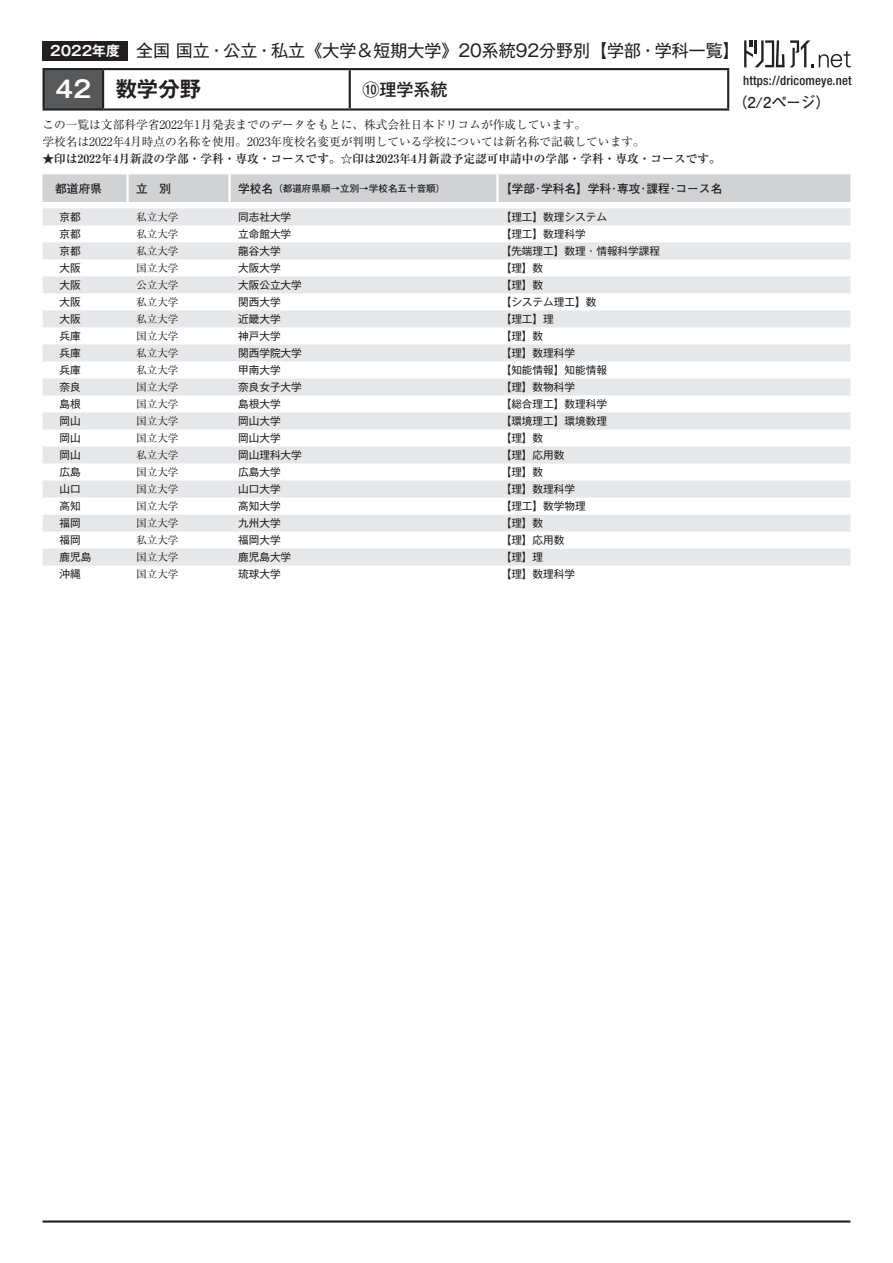
<style>
.page{position:relative;width:893px;height:1263px;background:#fff}
.page>*{position:absolute;margin:0;border:0;box-sizing:border-box;transform-origin:0 0}
.t1{font:700 21.3px "Gothic MB101 Pro De";color:#231f20}
.t2{font:16.95px "Gothic MB101 Pro";color:#231f20}
.t3{font:500 16.95px "Gothic MB101 Pro";color:#231f20}
.t4{font:700 14.85px "Futo Go B101 Pro";color:#231f20}
.t5{font:500 condensed 12.75px "Helvetica Neue LT Std";letter-spacing:.015em;color:#231f20}
.t6{font:11.7px/17px "Ryumin Pro";color:#231f20}
.t7{font:700 11.7px "Ryumin Pro";color:#231f20}
.t8{font:700 11.7px "Futo Go B101 Pro";color:#231f20}
.t9{font:10.65px "Gothic MB101 Pro";color:#231f20}
.t10{font:10.65px "Ryumin Pro";color:#231f20}
.t11{font:700 9.6px "Futo Go B101 Pro";color:#231f20}
.s1{font-family:"Gothic MB101 Pro De";font-weight:700;font-size:13.8px;color:#fff}
.s2{font-size:23.4px;color:#fff}
.s3{font-size:11.7px}
</style>
<div class="page">
<div style="left:43px;top:174px;width:807px;height:28px;background:#d1d2d4"></div>
<hr style="left:126px;top:174px;width:3px;height:28px;background:#fff">
<hr style="left:229px;top:174px;width:2px;height:28px;background:#fff">
<hr style="left:496px;top:174px;width:3px;height:28px;background:#fff">
<div style="left:43px;top:41px;width:85px;height:20px;background:#231f20"></div>
<svg style="left:744px;top:40px;width:107px;height:27px"></svg>
<hr style="left:43px;top:1220px;width:807px;height:2px;background:#231f20">
<div style="left:44px;top:69px;width:59px;height:40px;background:#57585a"></div>
<hr style="left:43px;top:68px;width:60px;height:2px;background:#231f20">
<hr style="left:43px;top:70px;width:2px;height:38px;background:#231f20">
<hr style="left:103px;top:68px;width:247px;height:2px;background:#231f20">
<hr style="left:102px;top:70px;width:2px;height:38px;background:#231f20">
<hr style="left:350px;top:68px;width:379px;height:2px;background:#231f20">
<hr style="left:349px;top:70px;width:2px;height:38px;background:#231f20">
<hr style="left:727px;top:70px;width:2px;height:38px;background:#231f20">
<hr style="left:43px;top:108px;width:60px;height:3px;background:#231f20">
<hr style="left:103px;top:108px;width:247px;height:3px;background:#231f20">
<hr style="left:350px;top:108px;width:379px;height:3px;background:#231f20">
<svg style="left:43px;top:208px;width:807px;height:358px"></svg>
<h2 class="t2" style="left:50px;top:37px;width:691px"><span class="s1">2022年度</span> 全国 国立・公立・私立《大学＆短期大学》20系統92分野別【学部・学科一覧】</h2>
<h1 class="t1" style="left:56px;top:72px;width:147px"><span class="s2">42</span> 数学分野</h1>
<h2 class="t3" style="left:362px;top:75px;width:87px">⑩理学系統</h2>
<p class="t6" style="left:43px;top:116px;width:604px">この一覧は文部科学省2022年1月発表までのデータをもとに、株式会社日本ドリコムが作成しています。<br>学校名は2022年4月時点の名称を使用。2023年度校名変更が判明している学校については新名称で記載しています。</p>
<p class="t7" style="left:43px;top:150px;width:680px">★印は2022年4月新設の学部・学科・専攻・コースです。☆印は2023年4月新設予定認可申請中の学部・学科・専攻・コースです。</p>
<p class="t8" style="left:55px;top:179px;width:48px">都道府県</p>
<p class="t8" style="left:136px;top:179px;width:37px">立　別</p>
<p class="t11" style="left:238px;top:180px;width:209px"><span class="s3">学校名</span>（都道府県順→立別→学校名五十音順）</p>
<p class="t8" style="left:500px;top:179px;width:224px">【学部･学科名】学科･専攻･課程･コース名</p>
<p class="t9" style="left:60px;top:208px;width:23px">京都</p>
<p class="t10" style="left:136px;top:209px;width:44px">私立大学</p>
<p class="t9" style="left:238px;top:208px;width:55px">同志社大学</p>
<p class="t9" style="left:501px;top:208px;width:108px">【理工】数理システム</p>
<p class="t9" style="left:60px;top:225px;width:23px">京都</p>
<p class="t10" style="left:136px;top:226px;width:44px">私立大学</p>
<p class="t9" style="left:238px;top:225px;width:55px">立命館大学</p>
<p class="t9" style="left:501px;top:225px;width:87px">【理工】数理科学</p>
<p class="t9" style="left:60px;top:242px;width:23px">京都</p>
<p class="t10" style="left:136px;top:243px;width:44px">私立大学</p>
<p class="t9" style="left:238px;top:242px;width:44px">龍谷大学</p>
<p class="t9" style="left:501px;top:242px;width:161px">【先端理工】数理・情報科学課程</p>
<p class="t9" style="left:60px;top:259px;width:23px">大阪</p>
<p class="t10" style="left:136px;top:260px;width:44px">国立大学</p>
<p class="t9" style="left:238px;top:259px;width:44px">大阪大学</p>
<p class="t9" style="left:501px;top:259px;width:44px">【理】数</p>
<p class="t9" style="left:60px;top:276px;width:23px">大阪</p>
<p class="t10" style="left:136px;top:277px;width:44px">公立大学</p>
<p class="t9" style="left:238px;top:276px;width:65px">大阪公立大学</p>
<p class="t9" style="left:501px;top:276px;width:44px">【理】数</p>
<p class="t9" style="left:60px;top:293px;width:23px">大阪</p>
<p class="t10" style="left:136px;top:294px;width:44px">私立大学</p>
<p class="t9" style="left:238px;top:293px;width:44px">関西大学</p>
<p class="t9" style="left:501px;top:293px;width:97px">【システム理工】数</p>
<p class="t9" style="left:60px;top:310px;width:23px">大阪</p>
<p class="t10" style="left:136px;top:311px;width:44px">私立大学</p>
<p class="t9" style="left:238px;top:310px;width:44px">近畿大学</p>
<p class="t9" style="left:501px;top:310px;width:55px">【理工】理</p>
<p class="t9" style="left:60px;top:327px;width:23px">兵庫</p>
<p class="t10" style="left:136px;top:328px;width:44px">国立大学</p>
<p class="t9" style="left:238px;top:327px;width:44px">神戸大学</p>
<p class="t9" style="left:501px;top:327px;width:44px">【理】数</p>
<p class="t9" style="left:60px;top:344px;width:23px">兵庫</p>
<p class="t10" style="left:136px;top:345px;width:44px">私立大学</p>
<p class="t9" style="left:238px;top:344px;width:65px">関西学院大学</p>
<p class="t9" style="left:501px;top:344px;width:76px">【理】数理科学</p>
<p class="t9" style="left:60px;top:361px;width:23px">兵庫</p>
<p class="t10" style="left:136px;top:362px;width:44px">私立大学</p>
<p class="t9" style="left:238px;top:361px;width:44px">甲南大学</p>
<p class="t9" style="left:501px;top:361px;width:108px">【知能情報】知能情報</p>
<p class="t9" style="left:60px;top:378px;width:23px">奈良</p>
<p class="t10" style="left:136px;top:379px;width:44px">国立大学</p>
<p class="t9" style="left:238px;top:378px;width:65px">奈良女子大学</p>
<p class="t9" style="left:501px;top:378px;width:76px">【理】数物科学</p>
<p class="t9" style="left:60px;top:395px;width:23px">島根</p>
<p class="t10" style="left:136px;top:396px;width:44px">国立大学</p>
<p class="t9" style="left:238px;top:395px;width:44px">島根大学</p>
<p class="t9" style="left:501px;top:395px;width:108px">【総合理工】数理科学</p>
<p class="t9" style="left:60px;top:412px;width:23px">岡山</p>
<p class="t10" style="left:136px;top:413px;width:44px">国立大学</p>
<p class="t9" style="left:238px;top:412px;width:44px">岡山大学</p>
<p class="t9" style="left:501px;top:412px;width:108px">【環境理工】環境数理</p>
<p class="t9" style="left:60px;top:429px;width:23px">岡山</p>
<p class="t10" style="left:136px;top:430px;width:44px">国立大学</p>
<p class="t9" style="left:238px;top:429px;width:44px">岡山大学</p>
<p class="t9" style="left:501px;top:429px;width:44px">【理】数</p>
<p class="t9" style="left:60px;top:446px;width:23px">岡山</p>
<p class="t10" style="left:136px;top:447px;width:44px">私立大学</p>
<p class="t9" style="left:238px;top:446px;width:65px">岡山理科大学</p>
<p class="t9" style="left:501px;top:446px;width:65px">【理】応用数</p>
<p class="t9" style="left:60px;top:463px;width:23px">広島</p>
<p class="t10" style="left:136px;top:464px;width:44px">国立大学</p>
<p class="t9" style="left:238px;top:463px;width:44px">広島大学</p>
<p class="t9" style="left:501px;top:463px;width:44px">【理】数</p>
<p class="t9" style="left:60px;top:480px;width:23px">山口</p>
<p class="t10" style="left:136px;top:481px;width:44px">国立大学</p>
<p class="t9" style="left:238px;top:480px;width:44px">山口大学</p>
<p class="t9" style="left:501px;top:480px;width:76px">【理】数理科学</p>
<p class="t9" style="left:60px;top:497px;width:23px">高知</p>
<p class="t10" style="left:136px;top:498px;width:44px">国立大学</p>
<p class="t9" style="left:238px;top:497px;width:44px">高知大学</p>
<p class="t9" style="left:501px;top:497px;width:87px">【理工】数学物理</p>
<p class="t9" style="left:60px;top:514px;width:23px">福岡</p>
<p class="t10" style="left:136px;top:515px;width:44px">国立大学</p>
<p class="t9" style="left:238px;top:514px;width:44px">九州大学</p>
<p class="t9" style="left:501px;top:514px;width:44px">【理】数</p>
<p class="t9" style="left:60px;top:531px;width:23px">福岡</p>
<p class="t10" style="left:136px;top:532px;width:44px">私立大学</p>
<p class="t9" style="left:238px;top:531px;width:44px">福岡大学</p>
<p class="t9" style="left:501px;top:531px;width:65px">【理】応用数</p>
<p class="t9" style="left:60px;top:548px;width:33px">鹿児島</p>
<p class="t10" style="left:136px;top:549px;width:44px">国立大学</p>
<p class="t9" style="left:238px;top:548px;width:55px">鹿児島大学</p>
<p class="t9" style="left:501px;top:548px;width:44px">【理】理</p>
<p class="t9" style="left:60px;top:565px;width:23px">沖縄</p>
<p class="t10" style="left:136px;top:566px;width:44px">国立大学</p>
<p class="t9" style="left:238px;top:565px;width:44px">琉球大学</p>
<p class="t9" style="left:501px;top:565px;width:76px">【理】数理科学</p>
<p class="t5" style="left:743px;top:73px;width:110px">https://dricomeye.net</p>
<h3 class="t4" style="left:732px;top:90px;width:100px">（2/2ページ）</h3>
</div>
